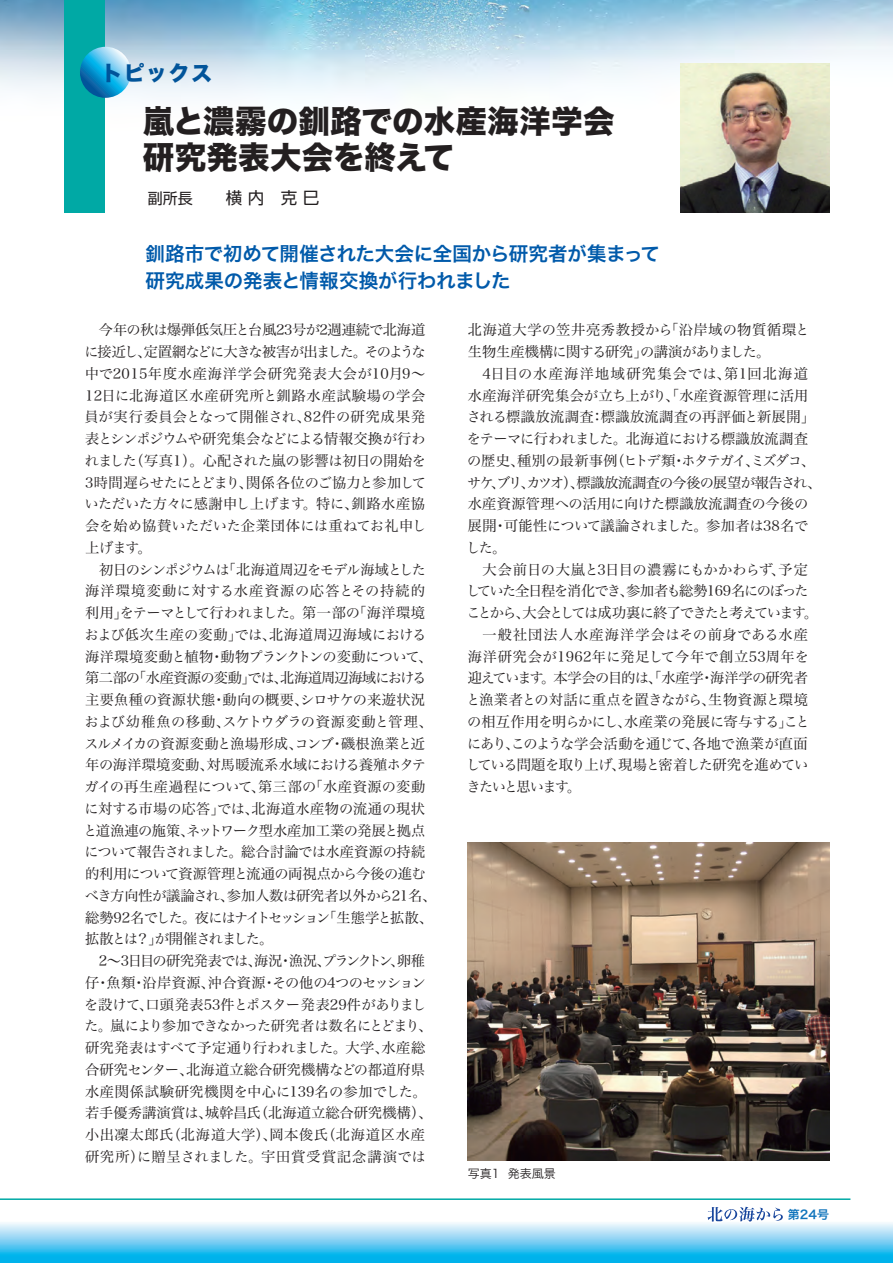
<style>
.page{position:relative;width:893px;height:1263px;background:#fff}
.page>*{position:absolute;margin:0;border:0;box-sizing:border-box;transform-origin:0 0}
.t1{font:31.5px/36px "Hira Kaku Std W8";letter-spacing:.01em;color:#231f20}
.t2{font:21px "Hira Kaku Std W8";letter-spacing:.065em;color:#01549a}
.t3{font:19.5px/27px "Hira Kaku Pro W6";letter-spacing:-.01em;color:#015aaa}
.t4{font:16.5px "Shin Go Pro";color:#231f20}
.t5{font:14.25px/21.8px "Hira Min Pro W3";letter-spacing:-.015em;color:#231f20}
.t6{font:12px "Hira Kaku Pro W3";color:#231f20}
.t7{font:12px "Hira Kaku Pro W6";color:#1074bc}
.s1{font-size:15px}
</style>
<div class="page">
<img style="left:0;top:0;width:893px;height:213px">
<svg style="left:0;top:1222px;width:893px;height:41px;background:#6ccef2"></svg>
<div style="left:64px;top:0;width:41px;height:213px;background:#00a9a5"></div>
<svg style="left:80px;top:47px;width:51px;height:51px;background:#42abda"></svg>
<svg style="left:703px;top:1206px;width:83px;height:46px"></svg>
<hr style="left:0;top:1198px;width:850px;height:2px;background:#00a9a5">
<img style="left:680px;top:64px;width:149px;height:149px">
<img style="left:468px;top:842px;width:361px;height:319px">
<p class="t2" style="left:102px;top:61px;width:112px">トピックス</p>
<p class="t1" style="left:143px;top:104px;width:473px">嵐と濃霧の釧路での水産海洋学会研究発表大会を終えて</p>
<p class="t4" style="left:148px;top:184px;width:173px"><span class="s1">副所長</span>　　横 内　克 巳</p>
<p class="t3" style="left:145px;top:240px;width:516px">釧路市で初めて開催された大会に全国から研究者が集まって研究成果の発表と情報交換が行われました</p>
<p class="t5" style="left:83px;top:318px;width:355px">　今年の秋は爆弾低気圧と台風23号が2週連続で北海道に接近し、定置網などに大きな被害が出ました。そのような中で2015年度水産海洋学会研究発表大会が10月9～<br>12日に北海道区水産研究所と釧路水産試験場の学会員が実行委員会となって開催され、82件の研究成果発表とシンポジウムや研究集会などによる情報交換が行われました（写真1）。心配された嵐の影響は初日の開始を<br>3時間遅らせたにとどまり、関係各位のご協力と参加していただいた方々に感謝申し上げます。特に、釧路水産協会を始め協賛いただいた企業団体には重ねてお礼申し上げます。<br>　初日のシンポジウムは「北海道周辺をモデル海域とした海洋環境変動に対する水産資源の応答とその持続的利用」をテーマとして行われました。第一部の「海洋環境および低次生産の変動」では、北海道周辺海域における海洋環境変動と植物・動物プランクトンの変動について、第二部の「水産資源の変動」では、北海道周辺海域における主要魚種の資源状態・動向の概要、シロサケの来遊状況および幼稚魚の移動、スケトウダラの資源変動と管理、スルメイカの資源変動と漁場形成、コンブ・磯根漁業と近年の海洋環境変動、対馬暖流系水域における養殖ホタテガイの再生産過程について、第三部の「水産資源の変動に対する市場の応答」では、北海道水産物の流通の現状と道漁連の施策、ネットワーク型水産加工業の発展と拠点について報告されました。総合討論では水産資源の持続的利用について資源管理と流通の両視点から今後の進むべき方向性が議論され、参加人数は研究者以外から21名、総勢92名でした。夜にはナイトセッション「生態学と拡散、拡散とは？」が開催されました。<br>　2～3日目の研究発表では、海況・漁況、プランクトン、卵稚仔・魚類・沿岸資源、沖合資源・その他の4つのセッションを設けて、口頭発表53件とポスター発表29件がありました。嵐により参加できなかった研究者は数名にとどまり、研究発表はすべて予定通り行われました。大学、水産総合研究センター、北海道立総合研究機構などの都道府県水産関係試験研究機関を中心に139名の参加でした。若手優秀講演賞は、城幹昌氏（北海道立総合研究機構）、小出凜太郎氏（北海道大学）、岡本俊氏（北海道区水産研究所）に贈呈されました。宇田賞受賞記念講演では</p>
<p class="t5" style="left:466px;top:318px;width:357px">北海道大学の笠井亮秀教授から「沿岸域の物質循環と生物生産機構に関する研究」の講演がありました。<br>　4日目の水産海洋地域研究集会では、第1回北海道水産海洋研究集会が立ち上がり、「水産資源管理に活用される標識放流調査：標識放流調査の再評価と新展開」をテーマに行われました。北海道における標識放流調査の歴史、種別の最新事例（ヒトデ類・ホタテガイ、ミズダコ、サケ、ブリ、カツオ）、標識放流調査の今後の展望が報告され、水産資源管理への活用に向けた標識放流調査の今後の展開・可能性について議論されました。参加者は38名でした。<br>　大会前日の大嵐と3日目の濃霧にもかかわらず、予定していた全日程を消化でき、参加者も総勢169名にのぼったことから、大会としては成功裏に終了できたと考えています。　一般社団法人水産海洋学会はその前身である水産海洋研究会が1962年に発足して今年で創立53周年を迎えています。本学会の目的は、「水産学・海洋学の研究者と漁業者との対話に重点を置きながら、生物資源と環境の相互作用を明らかにし、水産業の発展に寄与する」ことにあり、このような学会活動を通じて、各地で漁業が直面している問題を取り上げ、現場と密着した研究を進めていきたいと思います。</p>
<p class="t6" style="left:468px;top:1163px;width:89px">写真1 発表風景</p>
<p class="t7" style="left:788px;top:1204px;width:43px">第24号</p>
</div>
